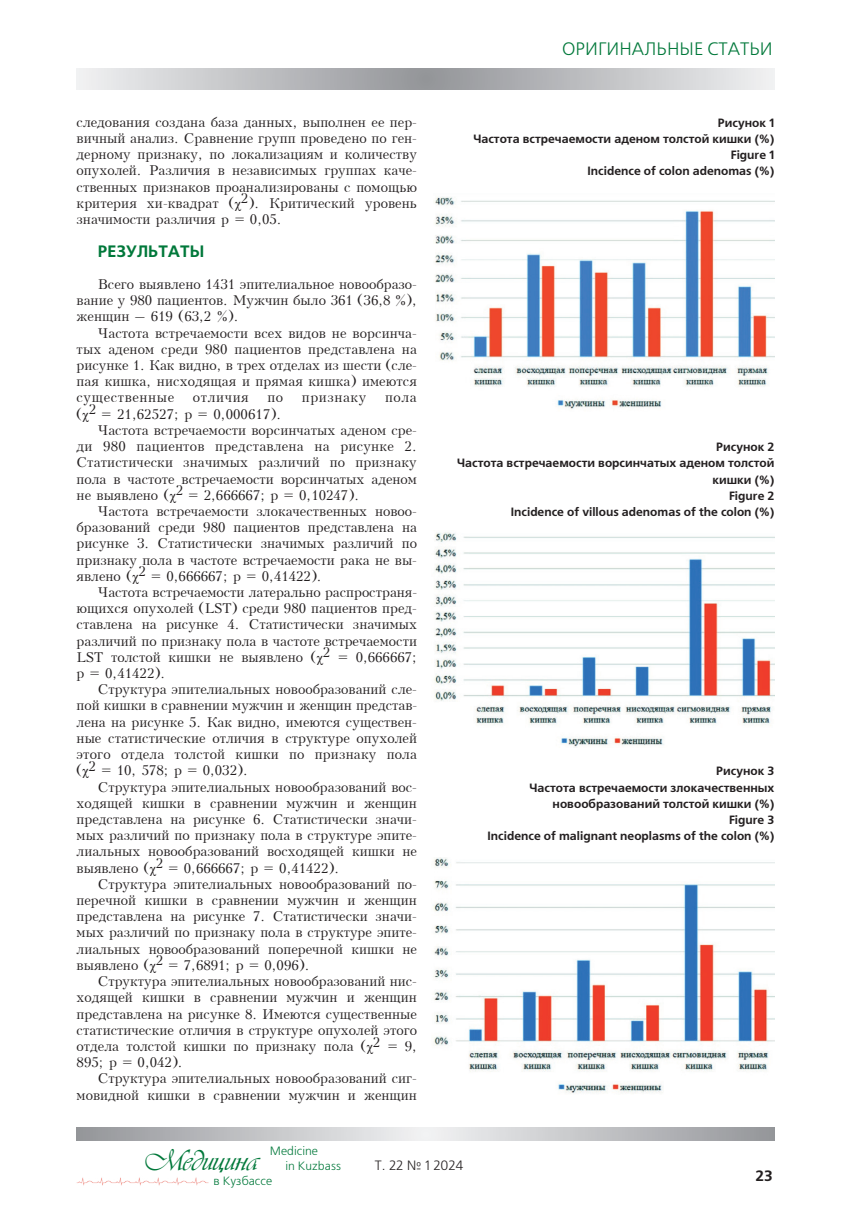
<style>
.page{position:relative;width:851px;height:1217px;background:#fff}
.page>*{position:absolute;margin:0;border:0;box-sizing:border-box;transform-origin:0 0}
.t1{font:30px "Vivaldi DCL";color:#00783a}
.t2{font:18px "Free Set C";color:#00783a}
.t3{font:700 16.5px "Free Set C";color:#00783a}
.t4{font:700 15px "Free Set C";color:#231f20}
.t5{font:13.5px/16.2px "Kudrashov Plain";color:#231f20;text-align:justify}
.t6{font:13.5px "Kudrashov Plain";letter-spacing:.045em;color:#231f20}
.t7{font:13.5px "Free Set C";color:#231f20}
.t8{font:700 12px/16.2px "Free Set C";color:#231f20;text-align:right}
.t9{font:12px/15px "Free Set C";color:#00783a}
.s1{font-family:"Times New Roman"}
</style>
<div class="page">
<svg style="left:77px;top:68px;width:697px;height:21px"></svg>
<svg style="left:77px;top:1127px;width:697px;height:13px"></svg>
<img style="left:76px;top:1177px;width:133px;height:9px">
<img style="left:435px;top:197px;width:339px;height:212px">
<img style="left:434px;top:532px;width:340px;height:215px">
<img style="left:433px;top:857px;width:341px;height:236px">
<p class="t5" style="left:77px;top:114px;width:342px">следования создана база данных, выполнен ее пер&shy;вичный анализ. Сравнение групп проведено по ген&shy;дерному признаку, по локализациям и количеству опухолей. Различия в независимых группах каче&shy;ственных признаков проанализированы с помощью критерия хи-квадрат (<span class="s1">χ</span>2). Критический уровень значимости различия р = 0,05.</p>
<p class="t3" style="left:98px;top:241px;width:108px">РЕЗУЛЬТАТЫ</p>
<p class="t5" style="left:77px;top:276px;width:342px;text-indent:21px">Всего выявлено 1431 эпителиальное новообразо&shy;вание у 980 пациентов. Мужчин было 361 (36,8 %), женщин – 619 (63,2 %).</p>
<p class="t5" style="left:77px;top:325px;width:342px;text-indent:21px">Частота встречаемости всех видов не ворсинча&shy;тых аденом среди 980 пациентов представлена на рисунке 1. Как видно, в трех отделах из шести (сле&shy;пая кишка, нисходящая и прямая кишка) имеются существенные</p>
<p class="t6" style="left:193px;top:390px;width:57px">отличия</p>
<p class="t5" style="left:267px;top:390px;width:17px">по</p>
<p class="t6" style="left:302px;top:390px;width:66px">признаку</p>
<p class="t5" style="left:385px;top:390px;width:33px">пола</p>
<p class="t5" style="left:77px;top:406px;width:206px">(<span class="s1">χ</span>2 = 21,62527; р = 0,000617).</p>
<p class="t5" style="left:98px;top:422px;width:320px">Частота встречаемости ворсинчатых аденом сре-</p>
<p class="t5" style="left:77px;top:438px;width:342px">ди 980 пациентов представлена на рисунке 2.</p>
<p class="t5" style="left:77px;top:454px;width:341px">Статистически значимых различий по признаку</p>
<p class="t5" style="left:77px;top:471px;width:342px">пола в частоте встречаемости ворсинчатых аденом</p>
<p class="t5" style="left:77px;top:487px;width:284px">не выявлено (<span class="s1">χ</span>2 = 2,666667; р = 0,10247).</p>
<p class="t5" style="left:98px;top:503px;width:320px">Частота встречаемости злокачественных новоо-</p>
<p class="t5" style="left:77px;top:519px;width:342px">бразований среди 980 пациентов представлена на</p>
<p class="t5" style="left:77px;top:535px;width:342px">рисунке 3. Статистически значимых различий по</p>
<p class="t5" style="left:77px;top:552px;width:342px">признаку пола в частоте встречаемости рака не вы-</p>
<p class="t5" style="left:77px;top:568px;width:246px">явлено (<span class="s1">χ</span>2 = 0,666667; р = 0,41422).</p>
<p class="t5" style="left:98px;top:584px;width:321px">Частота встречаемости латерально распространя-</p>
<p class="t5" style="left:77px;top:600px;width:342px">ющихся опухолей (LST) среди 980 пациентов пред-</p>
<p class="t5" style="left:77px;top:616px;width:342px">ставлена на рисунке 4. Статистически значимых</p>
<p class="t5" style="left:77px;top:633px;width:342px">различий по признаку пола в частоте встречаемости</p>
<p class="t5" style="left:77px;top:649px;width:342px">LST толстой кишки не выявлено (<span class="s1">χ</span>2 = 0,666667;</p>
<p class="t5" style="left:77px;top:665px;width:90px">р = 0,41422).</p>
<p class="t5" style="left:98px;top:681px;width:320px">Структура эпителиальных новообразований сле-</p>
<p class="t5" style="left:77px;top:697px;width:342px">пой кишки в сравнении мужчин и женщин представ-</p>
<p class="t5" style="left:77px;top:714px;width:342px">лена на рисунке 5. Как видно, имеются существен-</p>
<p class="t5" style="left:77px;top:730px;width:342px">ные статистические отличия в структуре опухолей</p>
<p class="t5" style="left:77px;top:746px;width:342px">этого отдела толстой кишки по признаку пола</p>
<p class="t5" style="left:77px;top:762px;width:173px">(<span class="s1">χ</span>2 = 10, 578; р = 0,032).</p>
<p class="t5" style="left:98px;top:778px;width:320px">Структура эпителиальных новообразований вос-</p>
<p class="t5" style="left:77px;top:795px;width:342px">ходящей кишки в сравнении мужчин и женщин</p>
<p class="t5" style="left:77px;top:811px;width:342px">представлена на рисунке 6. Статистически значи-</p>
<p class="t5" style="left:77px;top:827px;width:342px">мых различий по признаку пола в структуре эпите-</p>
<p class="t5" style="left:77px;top:843px;width:342px">лиальных новообразований восходящей кишки не</p>
<p class="t5" style="left:77px;top:859px;width:264px">выявлено (<span class="s1">χ</span>2 = 0,666667; р = 0,41422).</p>
<p class="t5" style="left:98px;top:876px;width:320px">Структура эпителиальных новообразований по-</p>
<p class="t5" style="left:77px;top:892px;width:342px">перечной кишки в сравнении мужчин и женщин</p>
<p class="t5" style="left:77px;top:908px;width:342px">представлена на рисунке 7. Статистически значи-</p>
<p class="t5" style="left:77px;top:924px;width:342px">мых различий по признаку пола в структуре эпите-</p>
<p class="t5" style="left:77px;top:940px;width:342px">лиальных новообразований поперечной кишки не</p>
<p class="t5" style="left:77px;top:957px;width:234px">выявлено (<span class="s1">χ</span>2 = 7,6891; р = 0,096).</p>
<p class="t5" style="left:98px;top:973px;width:320px">Структура эпителиальных новообразований нис-</p>
<p class="t5" style="left:77px;top:989px;width:342px">ходящей кишки в сравнении мужчин и женщин</p>
<p class="t5" style="left:77px;top:1005px;width:342px">представлена на рисунке 8. Имеются существенные</p>
<p class="t5" style="left:77px;top:1021px;width:342px">статистические отличия в структуре опухолей этого</p>
<p class="t5" style="left:77px;top:1038px;width:342px">отдела толстой кишки по признаку пола (<span class="s1">χ</span>2 = 9,</p>
<p class="t5" style="left:77px;top:1054px;width:107px">895; р = 0,042).</p>
<p class="t5" style="left:98px;top:1070px;width:320px">Структура эпителиальных новообразований сиг-</p>
<p class="t5" style="left:77px;top:1086px;width:342px">мовидной кишки в сравнении мужчин и женщин</p>
<h2 class="t2" style="left:562px;top:40px;width:212px">ОРИГИНАЛЬНЫЕ СТАТЬИ</h2>
<p class="t8" style="left:473px;top:115px;width:302px">Рисунок 1<br>Частота встречаемости аденом толстой кишки (%)<br>Figure 1<br>Incidence of colon adenomas (%)</p>
<p class="t8" style="left:457px;top:439px;width:319px">Рисунок 2<br>Частота встречаемости ворсинчатых аденом толстой кишки (%)<br>Figure 2<br>Incidence of villous adenomas of the colon (%)</p>
<p class="t8" style="left:487px;top:763px;width:288px">Рисунок 3<br>Частота встречаемости злокачественных новообразований толстой кишки (%)<br>Figure 3<br>Incidence of malignant neoplasms of the colon (%)</p>
<p class="t9" style="left:285px;top:1143px;width:57px;text-indent:-15px">Medicine<br>in Kuzbass</p>
<h1 class="t1" style="left:146px;top:1143px;width:114px">Медицина</h1>
<p class="t7" style="left:375px;top:1157px;width:90px">T. 22 № 1 2024</p>
<p class="t9" style="left:213px;top:1173px;width:60px">в Кузбассе</p>
<p class="t4" style="left:755px;top:1166px;width:19px">23</p>
</div>
